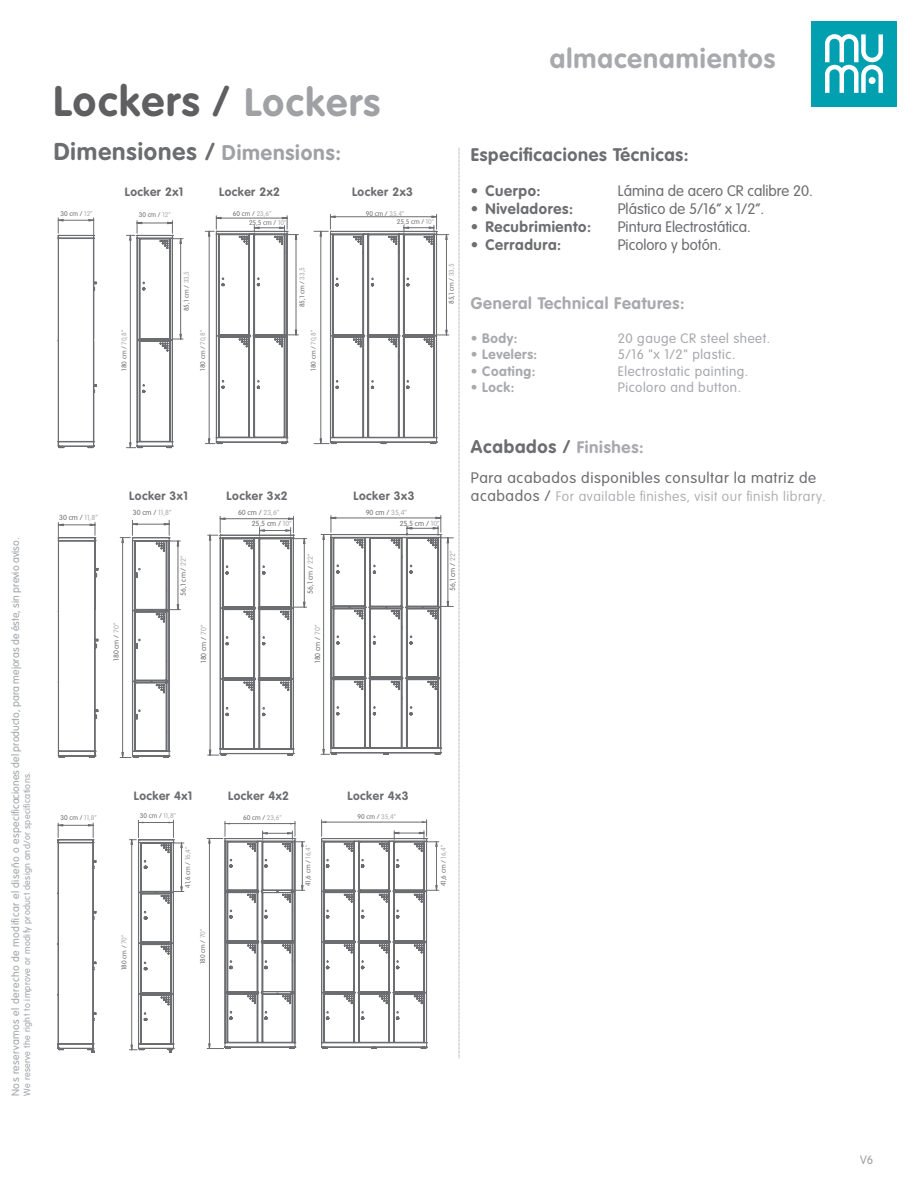
<style>
.page{position:relative;width:918px;height:1188px;background:#fff}
.page>*{position:absolute;margin:0;border:0;box-sizing:border-box;transform-origin:0 0}
.t1{font:700 42px "VAG Rounded Std";letter-spacing:.04em;color:#5f5f62}
.t2{font:700 27px "VAG Rounded Std";letter-spacing:.04em;color:#a8a9ad}
.t3{font:700 24px "VAG Rounded Std";letter-spacing:.04em;color:#6c6d70}
.t4{font:700 18px "VAG Rounded Std";letter-spacing:.04em;color:#6c6d70}
.t5{font:700 16.5px "VAG Rounded Std";letter-spacing:.04em;color:#a8a9ad}
.t6{font:300 15px/18px "VAG Rounded Std";color:#6d6e71}
.t7{font:700 15px "VAG Rounded Std";letter-spacing:.04em;color:#6d6e71}
.t8{font:300 15px "VAG Rounded Std";letter-spacing:.04em;color:#6d6e71}
.t9{font:300 13.5px/16.2px "VAG Rounded Std";letter-spacing:.04em;color:#a8a9ad}
.t10{font:100 13.5px "VAG Rounded Std";letter-spacing:.04em;color:#a7a9ac}
.t11{font:700 13.5px "VAG Rounded Std";letter-spacing:.04em;color:#a8a9ad}
.t12{font:700 12px "VAG Rounded Std";letter-spacing:.04em;color:#6c6d70}
.t13{font:300 12px "VAG Rounded Std";color:#9ea0a3}
.t14{font:300 10.5px "VAG Rounded Std";color:#9ea3a6}
.t15{font:300 9px "VAG Rounded Std";letter-spacing:.04em;color:#9ca2a7}
.t16{font:300 7.2px "VAG Rounded Std";color:#6e6e6f}
.t17{font:300 6.75px "VAG Rounded Std";color:#6e6e6f}
.s1{font-size:39px;color:#a0a1a5}
.s2{font-size:21px;color:#a0a1a5}
.s3{color:#a7a9ac}
.s4{font-size:16.5px;color:#a8a9ad}
.s5{font-weight:300;font-size:15px;color:#6d6e71}
</style>
<div class="page">
<svg style="left:126px;top:214px;width:323px;height:235px"></svg>
<svg style="left:57px;top:218px;width:40px;height:231px"></svg>
<svg style="left:459px;top:148px;width:1px;height:910px"></svg>
<div style="left:812px;top:21px;width:85px;height:85px;background:#00a0b0"></div>
<svg style="left:825px;top:34px;width:58px;height:59px"></svg>
<div style="left:869px;top:77px;width:7px;height:7px;background:#fff;border-radius:50%"></div>
<svg style="left:58px;top:515px;width:395px;height:243px"></svg>
<svg style="left:129px;top:820px;width:310px;height:233px"></svg>
<svg style="left:57px;top:823px;width:40px;height:230px"></svg>
<h3 class="t14" style="left:9px;top:1096px;width:560px;rotate:-90deg">Nos reservamos el derecho de modificar el diseño o especificaciones del producto, para mejoras de éste, sin previo aviso.</h3>
<h3 class="t15" style="left:22px;top:1096px;width:326px;rotate:-90deg">We reserve the right to improve or modify product design and/or specifications.</h3>
<h1 class="t1" style="left:53px;top:77px;width:328px">Lockers / <span class="s1">Lockers</span></h1>
<h3 class="t3" style="left:54px;top:138px;width:289px">Dimensiones / <span class="s2">Dimensions:</span></h3>
<h3 class="t12" style="left:125px;top:185px;width:60px">Locker 2x1</h3>
<h3 class="t12" style="left:219px;top:185px;width:63px">Locker 2x2</h3>
<h3 class="t12" style="left:352px;top:185px;width:63px">Locker 2x3</h3>
<p class="t17" style="left:61px;top:209px;width:33px">30 cm / <span class="s3">12”</span></p>
<p class="t17" style="left:139px;top:211px;width:33px">30 cm / <span class="s3">12”</span></p>
<p class="t17" style="left:233px;top:209px;width:40px">60 cm / <span class="s3">23,6”</span></p>
<p class="t17" style="left:366px;top:209px;width:40px">90 cm / <span class="s3">35,4”</span></p>
<p class="t17" style="left:249px;top:219px;width:39px">25,5 cm / <span class="s3">10”</span></p>
<p class="t17" style="left:397px;top:218px;width:39px">25,5 cm / <span class="s3">10”</span></p>
<p class="t17" style="left:120px;top:371px;width:42px;rotate:-90deg">180 cm / <span class="s3">70,8”</span></p>
<p class="t17" style="left:183px;top:311px;width:42px;rotate:-90deg">85,1 cm / <span class="s3">33,5</span></p>
<p class="t17" style="left:298px;top:307px;width:42px;rotate:-90deg">85,1 cm / <span class="s3">33,5</span></p>
<p class="t17" style="left:448px;top:304px;width:42px;rotate:-90deg">85,1 cm / <span class="s3">33,5</span></p>
<p class="t17" style="left:199px;top:371px;width:42px;rotate:-90deg">180 cm / <span class="s3">70,8”</span></p>
<p class="t17" style="left:310px;top:371px;width:42px;rotate:-90deg">180 cm / <span class="s3">70,8”</span></p>
<h2 class="t2" style="left:550px;top:42px;width:227px">almacenamientos</h2>
<h3 class="t4" style="left:471px;top:144px;width:219px">Especificaciones Técnicas:</h3>
<h3 class="t7" style="left:471px;top:182px;width:71px">• Cuerpo:</h3>
<h3 class="t7" style="left:471px;top:200px;width:104px">• Niveladores:</h3>
<h3 class="t7" style="left:471px;top:218px;width:122px">• Recubrimiento:</h3>
<h3 class="t7" style="left:471px;top:236px;width:92px">• Cerradura:</h3>
<h3 class="t6" style="left:618px;top:183px;width:197px">Lámina de acero CR calibre 20.<br>Plástico de 5/16” x 1/2”.<br>Pintura Electrostática.<br>Picoloro y botón.</h3>
<h3 class="t5" style="left:471px;top:293px;width:215px">General Technical Features:</h3>
<h3 class="t11" style="left:471px;top:331px;width:48px">• Body:</h3>
<h3 class="t11" style="left:471px;top:347px;width:68px">• Levelers:</h3>
<h3 class="t11" style="left:471px;top:363px;width:66px">• Coating:</h3>
<h3 class="t11" style="left:471px;top:379px;width:45px">• Lock:</h3>
<h3 class="t9" style="left:618px;top:331px;width:154px">20 gauge CR steel sheet.<br>5/16 "x 1/2" plastic.<br>Electrostatic painting.<br>Picoloro and button.</h3>
<p class="t16" style="left:59px;top:513px;width:40px">30 cm / <span class="s3">11,8”</span></p>
<h3 class="t12" style="left:129px;top:488px;width:60px">Locker 3x1</h3>
<h3 class="t12" style="left:227px;top:488px;width:63px">Locker 3x2</h3>
<h3 class="t12" style="left:354px;top:488px;width:63px">Locker 3x3</h3>
<p class="t16" style="left:133px;top:508px;width:40px">30 cm / <span class="s3">11,8”</span></p>
<p class="t16" style="left:238px;top:508px;width:43px">60 cm / <span class="s3">23,6”</span></p>
<p class="t16" style="left:366px;top:508px;width:43px">90 cm / <span class="s3">35,4”</span></p>
<p class="t16" style="left:252px;top:520px;width:41px">25,5 cm / <span class="s3">10”</span></p>
<p class="t16" style="left:400px;top:519px;width:41px">25,5 cm / <span class="s3">10”</span></p>
<p class="t16" style="left:179px;top:596px;width:41px;rotate:-90deg">56,1 cm / <span class="s3">22”</span></p>
<p class="t16" style="left:306px;top:594px;width:41px;rotate:-90deg">56,1 cm / <span class="s3">22”</span></p>
<p class="t16" style="left:448px;top:591px;width:41px;rotate:-90deg">56,1 cm / <span class="s3">22”</span></p>
<p class="t16" style="left:112px;top:661px;width:39px;rotate:-90deg">180 cm / <span class="s3">70”</span></p>
<p class="t16" style="left:200px;top:663px;width:39px;rotate:-90deg">180 cm / <span class="s3">70”</span></p>
<p class="t16" style="left:313px;top:663px;width:39px;rotate:-90deg">180 cm / <span class="s3">70”</span></p>
<h3 class="t4" style="left:471px;top:436px;width:174px">Acabados / <span class="s4">Finishes:</span></h3>
<h3 class="t8" style="left:471px;top:469px;width:347px">Para acabados disponibles consultar la matriz de</h3>
<h3 class="t10" style="left:471px;top:489px;width:356px"><span class="s5">acabados /</span> For available finishes, visit our finish library.</h3>
<p class="t17" style="left:61px;top:814px;width:37px">30 cm / <span class="s3">11,8”</span></p>
<h3 class="t12" style="left:134px;top:789px;width:60px">Locker 4x1</h3>
<p class="t17" style="left:140px;top:812px;width:37px">30 cm / <span class="s3">11,8”</span></p>
<h3 class="t12" style="left:228px;top:789px;width:63px">Locker 4x2</h3>
<p class="t17" style="left:243px;top:813px;width:40px">60 cm / <span class="s3">23,6”</span></p>
<h3 class="t12" style="left:348px;top:789px;width:63px">Locker 4x3</h3>
<p class="t17" style="left:357px;top:813px;width:40px">90 cm / <span class="s3">35,4”</span></p>
<p class="t17" style="left:120px;top:970px;width:37px;rotate:-90deg">180 cm / <span class="s3">70”</span></p>
<p class="t17" style="left:184px;top:888px;width:43px;rotate:-90deg">41,6 cm / <span class="s3">16,4”</span></p>
<p class="t17" style="left:440px;top:886px;width:43px;rotate:-90deg">41,6 cm / <span class="s3">16,4”</span></p>
<p class="t17" style="left:304px;top:886px;width:43px;rotate:-90deg">41,6 cm / <span class="s3">16,4”</span></p>
<p class="t17" style="left:199px;top:964px;width:37px;rotate:-90deg">180 cm / <span class="s3">70”</span></p>
<h3 class="t13" style="left:860px;top:1153px;width:15px">V6</h3>
</div>
